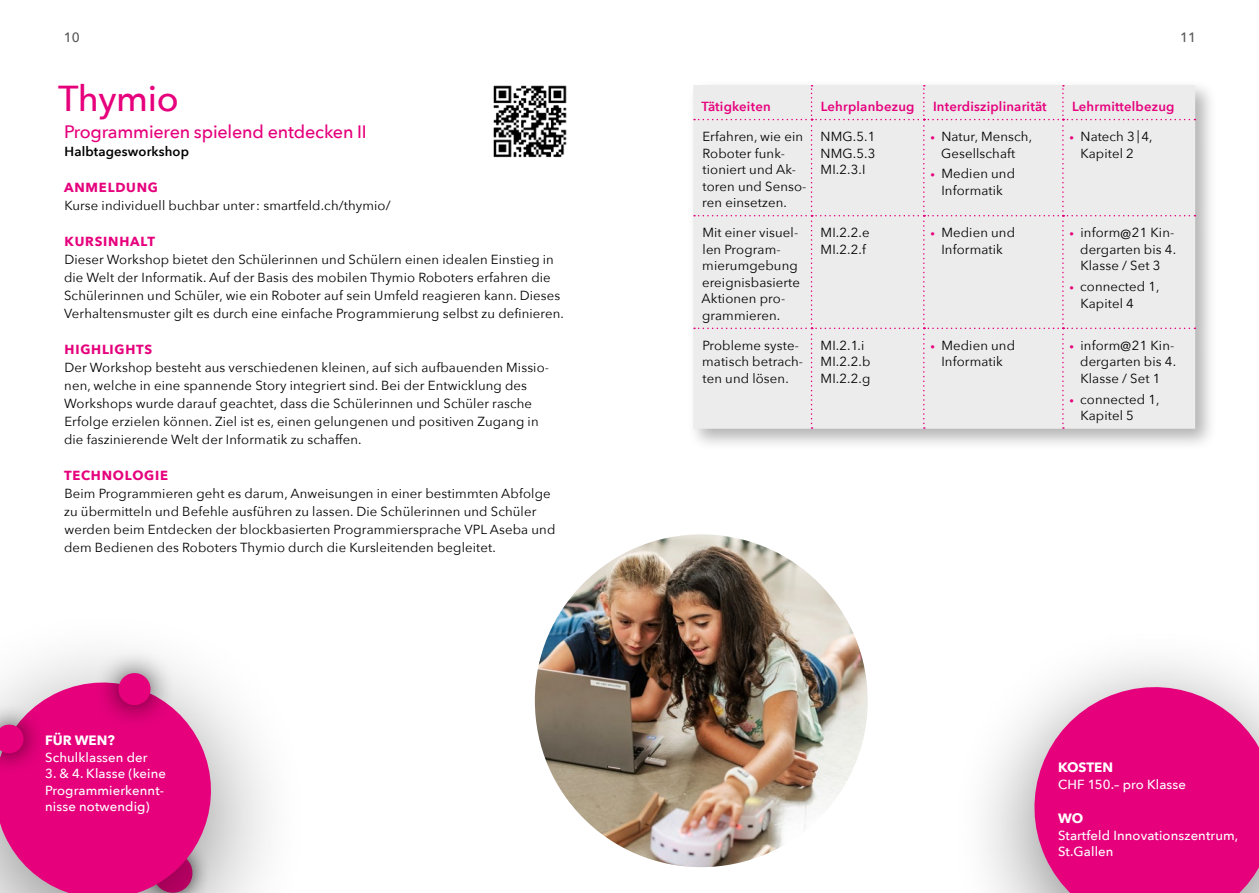
<style>
.page{position:relative;width:1259px;height:893px;background:#fff}
.page>*{position:absolute;margin:0;border:0;box-sizing:border-box;transform-origin:0 0}
.Kurstitel{font:500 36px "Avenir Next";letter-spacing:-.01em;color:#e6007c}
.nach_Kurstitel{font:500 18px "Avenir Next";letter-spacing:-.01em;color:#e6007c}
.Titel_Bubble{font:700 13.5px "Avenir Next";color:#fff}
.t1{font:500 13.5px "Avenir Next";color:#555756}
.Grundschrift{font:13.2px/16.5px "Avenir Next";letter-spacing:.01em;color:#000}
.Grundschrift_Tabelle{font:13.2px/16.5px "Avenir Next";letter-spacing:.01em;color:#000}
.GT_Bubble{font:500 13.2px/16.5px "Avenir Next";letter-spacing:.01em;color:#fff}
.Titel_Tabelle{font:600 13.2px "Avenir Next";letter-spacing:.015em;color:#e6007c}
.Untertitel{font:700 13.2px "Avenir Next";letter-spacing:.06em;color:#e6007c}
.Byline_Titel{font:600 13.2px "Avenir Next";letter-spacing:.01em;color:#000}
.s1{font-size:9px;color:#e6007c}
</style>
<div class="page">
<div style="left:950px;top:625px;width:309px;height:268px;background:#000;opacity:.5"></div>
<svg style="left:1017px;top:670px;width:242px;height:223px;background:#e63b97"></svg>
<img style="left:493px;top:85px;width:74px;height:73px">
<img style="left:535px;top:534px;width:332px;height:333px;border-radius:166px">
<div style="left:688px;top:79px;width:530px;height:372px;background:#000;opacity:.3"></div>
<div style="left:694px;top:85px;width:501px;height:344px;background:#ececec"></div>
<div style="left:0;top:609px;width:312px;height:284px;background:#000;opacity:.5"></div>
<svg style="left:0;top:668px;width:226px;height:225px;background:#e23c96"></svg>
<div style="left:0;top:702px;width:46px;height:73px;background:#000;opacity:.75"></div>
<svg style="left:0;top:723px;width:26px;height:32px"></svg>
<div style="left:94px;top:649px;width:81px;height:81px;background:#000;opacity:.75"></div>
<svg style="left:116px;top:671px;width:37px;height:36px"></svg>
<p class="t1" style="left:64px;top:26px;width:17px">10</p>
<p class="t1" style="left:1180px;top:26px;width:17px">11</p>
<p class="Kurstitel" style="left:58px;top:68px;width:122px">Thymio</p>
<p class="nach_Kurstitel" style="left:64px;top:116px;width:304px">Programmieren spielend entdecken II</p>
<p class="Byline_Titel" style="left:65px;top:140px;width:126px">Halbtagesworkshop</p>
<p class="Untertitel" style="left:64px;top:176px;width:95px">ANMELDUNG</p>
<p class="Grundschrift" style="left:64px;top:197px;width:328px">Kurse individuell buchbar unter: smartfeld.ch/thymio/</p>
<p class="Untertitel" style="left:65px;top:230px;width:92px">KURSINHALT</p>
<p class="Grundschrift" style="left:64px;top:250px;width:501px;line-height:18px">Dieser Workshop bietet den Schülerinnen und Schülern einen idealen Einstieg in die Welt der Informatik. Auf der Basis des mobilen Thymio Roboters erfahren die Schülerinnen und Schüler, wie ein Roboter auf sein Umfeld reagieren kann. Dieses Verhaltensmuster gilt es durch eine einfache Programmierung selbst zu definieren.</p>
<p class="Untertitel" style="left:65px;top:338px;width:89px">HIGHLIGHTS</p>
<p class="Grundschrift" style="left:64px;top:358px;width:486px;line-height:18px">Der Workshop besteht aus verschiedenen kleinen, auf sich aufbauenden Missio&shy;nen, welche in eine spannende Story integriert sind. Bei der Entwicklung des Workshops wurde darauf geachtet, dass die Schülerinnen und Schüler rasche Erfolge erzielen können. Ziel ist es, einen gelungenen und positiven Zugang in die faszinierende Welt der Informatik zu schaffen.</p>
<p class="Untertitel" style="left:64px;top:464px;width:105px">TECHNOLOGIE</p>
<p class="Grundschrift" style="left:64px;top:484px;width:493px;line-height:18px">Beim Programmieren geht es darum, Anweisungen in einer bestimmten Abfolge zu übermitteln und Befehle ausführen zu lassen. Die Schülerinnen und Schüler werden beim Entdecken der blockbasierten Programmiersprache VPL Aseba und dem Bedienen des Roboters Thymio durch die Kursleitenden begleitet.</p>
<p class="Titel_Bubble" style="left:45px;top:729px;width:71px">FÜR WEN?</p>
<p class="GT_Bubble" style="left:45px;top:749px;width:104px">Schulklassen der</p>
<p class="GT_Bubble" style="left:45px;top:765px;width:122px">3. &amp; 4. Klasse (keine<br>Programmierkennt&shy;nisse notwendig)</p>
<p class="Titel_Tabelle" style="left:701px;top:95px;width:71px">Tätigkeiten</p>
<p class="Titel_Tabelle" style="left:821px;top:95px;width:95px">Lehrplanbezug</p>
<p class="Titel_Tabelle" style="left:933px;top:95px;width:115px">Interdisziplinarität</p>
<p class="Titel_Tabelle" style="left:1072px;top:95px;width:104px">Lehrmittelbezug</p>
<p class="Grundschrift_Tabelle" style="left:702px;top:128px;width:106px">Erfahren, wie ein<br>Roboter funk&shy;tioniert und Ak&shy;toren und Senso&shy;ren einsetzen.</p>
<p class="Grundschrift_Tabelle" style="left:820px;top:128px;width:56px">NMG.5.1</p>
<p class="Grundschrift" style="left:1069px;top:128px;width:85px;text-align:center"><span class="s1">•</span> Natech 3|4,<br>Kapitel 2</p>
<p class="Grundschrift" style="left:930px;top:128px;width:103px;text-align:center"><span class="s1">•</span> Natur, Mensch,<br>Gesellschaft</p>
<p class="Grundschrift" style="left:930px;top:165px;width:86px;text-align:center"><span class="s1">•</span> Medien und<br>Informatik</p>
<p class="Grundschrift_Tabelle" style="left:820px;top:144px;width:56px">NMG.5.3</p>
<p class="Grundschrift_Tabelle" style="left:820px;top:161px;width:46px">MI.2.3.I</p>
<p class="Grundschrift_Tabelle" style="left:701px;top:224px;width:100px">Mit einer visuel&shy;len Program&shy;mierumgebung ereignisbasierte<br>Aktionen pro&shy;grammieren.</p>
<p class="Grundschrift_Tabelle" style="left:820px;top:224px;width:50px">MI.2.2.e<br>MI.2.2.f</p>
<p class="Grundschrift" style="left:930px;top:224px;width:86px;text-align:center"><span class="s1">•</span> Medien und<br>Informatik</p>
<p class="Grundschrift" style="left:1080px;top:224px;width:97px;text-indent:-11px"><span class="s1">•</span> inform@21 Kin&shy;dergarten bis 4.<br>Klasse / Set 3</p>
<p class="Grundschrift" style="left:1080px;top:278px;width:81px;text-indent:-11px"><span class="s1">•</span> connected 1,<br>Kapitel 4</p>
<p class="Grundschrift_Tabelle" style="left:702px;top:337px;width:102px">Probleme syste&shy;matisch betrach&shy;ten und lösen.</p>
<p class="Grundschrift_Tabelle" style="left:820px;top:337px;width:45px">MI.2.1.i</p>
<p class="Grundschrift_Tabelle" style="left:820px;top:353px;width:51px">MI.2.2.b</p>
<p class="Grundschrift_Tabelle" style="left:820px;top:370px;width:51px">MI.2.2.g</p>
<p class="Grundschrift" style="left:930px;top:337px;width:86px;text-align:center"><span class="s1">•</span> Medien und<br>Informatik</p>
<p class="Grundschrift" style="left:1080px;top:337px;width:97px;text-indent:-11px"><span class="s1">•</span> inform@21 Kin&shy;dergarten bis 4.<br>Klasse / Set 1</p>
<p class="Grundschrift" style="left:1080px;top:390px;width:81px;text-indent:-11px"><span class="s1">•</span> connected 1,<br>Kapitel 5</p>
<p class="Titel_Bubble" style="left:1058px;top:756px;width:57px">KOSTEN</p>
<p class="GT_Bubble" style="left:1058px;top:775px;width:130px">CHF 150.– pro Klasse</p>
<p class="Titel_Bubble" style="left:1058px;top:807px;width:27px">WO</p>
<p class="GT_Bubble" style="left:1058px;top:826px;width:182px">Startfeld Innovationszentrum,<br>St.Gallen</p>
</div>
